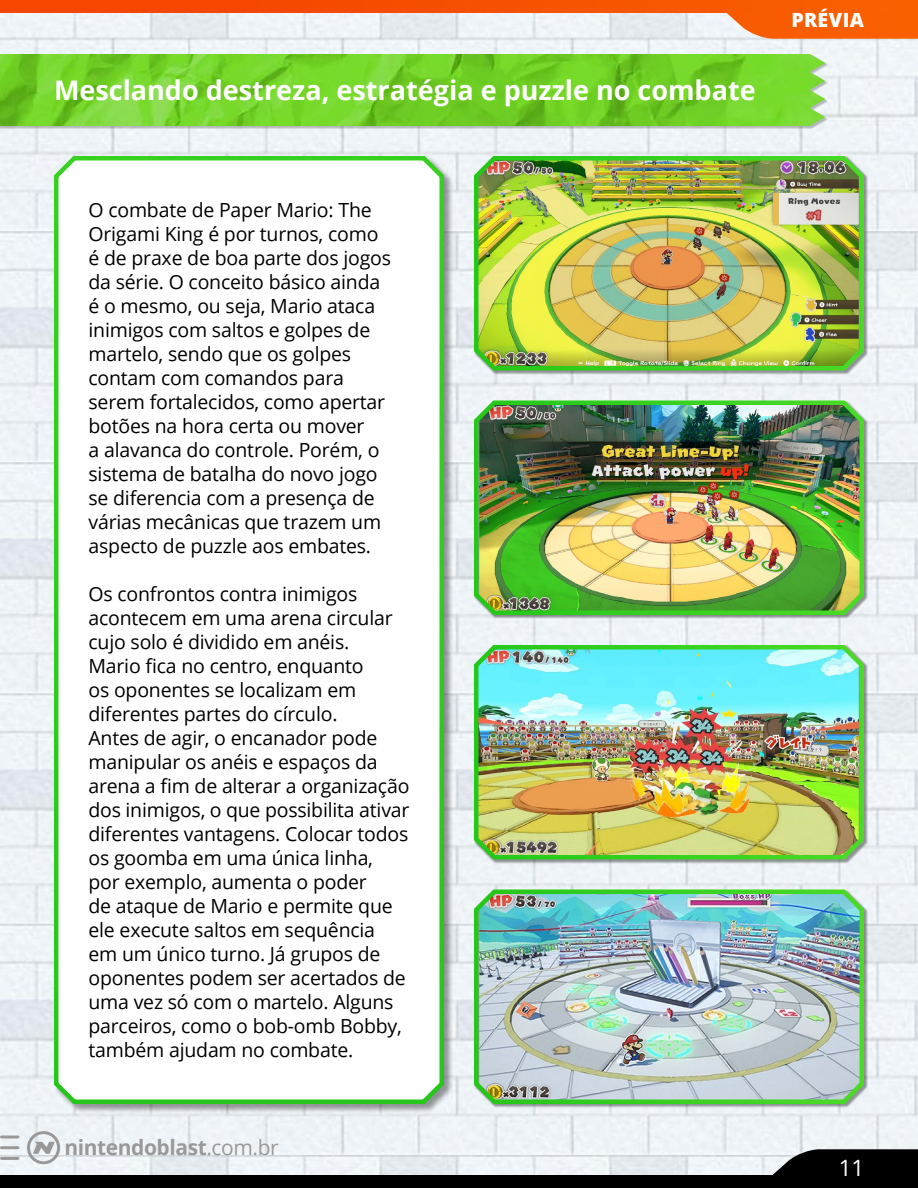
<style>
.page{position:relative;width:918px;height:1188px;background:#fff}
.page>*{position:absolute;margin:0;border:0;box-sizing:border-box;transform-origin:0 0}
.t1{font:700 27px "Open Sans";color:#fff}
.t2{font:22.5px "Open Sans";color:#fff}
.t3{font:700 21px "Open Sans";letter-spacing:-.02em;color:#999}
.t4{font:19.5px/24px "Open Sans";letter-spacing:-.01em;color:#000}
.t5{font:800 19.5px "Open Sans";letter-spacing:.02em;color:#fff}
.s1{font-weight:400}
</style>
<div class="page">
<img style="left:0;top:13px;width:918px;height:1162px">
<div style="left:0;top:54px;width:828px;height:75px;background:#000;opacity:.25"></div>
<img style="left:0;top:54px;width:825px;height:72px">
<img style="left:472px;top:152px;width:394px;height:221px">
<img style="left:472px;top:641px;width:394px;height:221px">
<img style="left:472px;top:396px;width:394px;height:221px">
<img style="left:472px;top:885px;width:394px;height:221px">
<div style="left:53px;top:156px;width:401px;height:958px;background:#000;opacity:.4"></div>
<svg style="left:52px;top:152px;width:394px;height:954px"></svg>
<div style="left:0;top:1175px;width:918px;height:13px;background:#000"></div>
<svg style="left:764px;top:1149px;width:154px;height:26px;background:#282929"></svg>
<svg style="left:718px;top:13px;width:200px;height:26px;background:#f67120"></svg>
<svg style="left:0;top:0;width:918px;height:13px;background:#f65000"></svg>
<div style="left:27px;top:1131px;width:33px;height:33px;border:3px solid #999;border-radius:50%"></div>
<svg style="left:33px;top:1142px;width:22px;height:12px"></svg>
<svg style="left:2px;top:1136px;width:16px;height:2px"></svg>
<hr style="left:2px;top:1146px;width:16px;height:3px;background:#999">
<hr style="left:2px;top:1157px;width:16px;height:3px;background:#999">
<h1 class="t1" style="left:54px;top:71px;width:703px">Mesclando destreza, estratégia e puzzle no combate</h1>
<p class="t5" style="left:791px;top:6px;width:74px">PRÉVIA</p>
<p class="t4" style="left:88px;top:197px;width:304px">O combate de Paper Mario: The<br>Origami King é por turnos, como é de praxe de boa parte dos jogos da série. O conceito básico ainda é o mesmo, ou seja, Mario ataca inimigos com saltos e golpes de martelo, sendo que os golpes contam com comandos para serem fortalecidos, como apertar botões na hora certa ou mover<br>a alavanca do controle. Porém, o sistema de batalha do novo jogo se diferencia com a presença de várias mecânicas que trazem um aspecto de puzzle aos embates.</p>
<p class="t4" style="left:88px;top:581px;width:323px">Os confrontos contra inimigos acontecem em uma arena circular cujo solo é dividido em anéis.<br>Mario fica no centro, enquanto<br>os oponentes se localizam em diferentes partes do círculo.<br>Antes de agir, o encanador pode manipular os anéis e espaços da arena a fim de alterar a organização dos inimigos, o que possibilita ativar diferentes vantagens. Colocar todos os goomba em uma única linha,<br>por exemplo, aumenta o poder<br>de ataque de Mario e permite que ele execute saltos em sequência<br>em um único turno. Já grupos de oponentes podem ser acertados de uma vez só com o martelo. Alguns parceiros, como o bob-omb Bobby, também ajudam no combate.</p>
<p class="t3" style="left:64px;top:1132px;width:216px">nintendoblast<span class="s1">.com.br</span></p>
<p class="t2" style="left:839px;top:1153px;width:27px">11</p>
</div>
